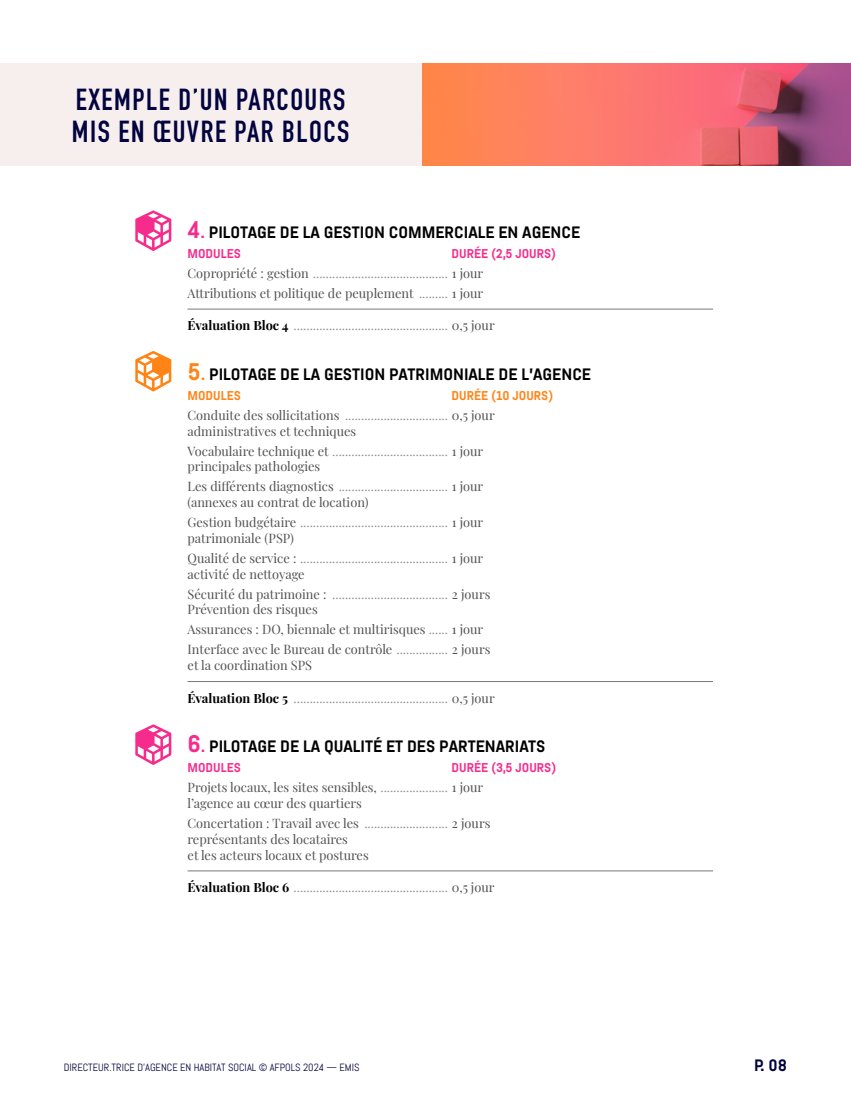
<style>
.page{position:relative;width:851px;height:1106px;background:#fff}
.page>*{position:absolute;margin:0;border:0;box-sizing:border-box;transform-origin:0 0}
.t1{font:30px/31.5px "DIN Engschrift";letter-spacing:.05em;color:#02033f}
.t2{font:700 16.5px "Abel Pro";color:#000}
.t3{font:700 16.5px "Abel Pro";color:#02033f}
.t4{font:12.75px/15.8px "Playfair Display";color:#515151}
.t5{font:12.75px/15.8px "Playfair Display";color:#929292}
.t6{font:700 12.75px "Abel Pro";color:#f62c8c}
.t7{font:700 12.75px "Abel Pro";color:#ff8416}
.t8{font:10.5px "Abel Pro";color:#02033f}
.s1{font-size:24px;color:#f62c8c}
.s2{color:#f62c8c}
.s3{color:#929292}
.s4{font-weight:700;color:#000}
.s5{color:#515151}
.s6{font-size:24px;color:#ff8416}
.s7{color:#ff8416}
</style>
<div class="page">
<svg style="left:421px;top:64px;width:429px;height:102px;background:#e76f69"></svg>
<div style="left:0;top:64px;width:421px;height:102px;background:#f6efed"></div>
<hr style="left:187px;top:309px;width:526px;height:1px;background:#797979">
<hr style="left:187px;top:681px;width:526px;height:1px;background:#797979">
<hr style="left:187px;top:870px;width:526px;height:1px;background:#797979">
<svg style="left:135px;top:351px;width:36px;height:40px"></svg>
<svg style="left:135px;top:210px;width:36px;height:41px"></svg>
<svg style="left:135px;top:724px;width:36px;height:41px"></svg>
<h1 class="t1" style="left:72px;top:84px;width:273px">EXEMPLE D’UN PARCOURS<br>MIS EN ŒUVRE PAR BLOC</h1>
<h1 class="t1" style="left:337px;top:116px;width:14px">S</h1>
<p class="t2" style="left:187px;top:220px;width:394px"><span class="s1">4</span><span class="s2">.</span> PILOTAGE DE LA GESTION COMMERCIALE EN AGENCE</p>
<p class="t6" style="left:187px;top:244px;width:55px">MODULES</p>
<p class="t6" style="left:451px;top:244px;width:106px">DURÉE (2,5 JOURS)</p>
<p class="t4" style="left:187px;top:262px;width:297px;line-height:20px">Copropriété : gestion <span class="s3">..........................................</span> 1 jour<br>Attributions et politique de peuplement <span class="s3">.........</span> 1 jour</p>
<p class="t5" style="left:187px;top:317px;width:308px"><span class="s4">Évaluation Bloc 4</span> ................................................ <span class="s5">0,5 jour</span></p>
<p class="t2" style="left:187px;top:362px;width:405px"><span class="s6">5</span><span class="s7">.</span> PILOTAGE DE LA GESTION PATRIMONIALE DE L’AGENCE</p>
<p class="t7" style="left:187px;top:386px;width:55px">MODULES</p>
<p class="t7" style="left:451px;top:386px;width:103px">DURÉE (10 JOURS)</p>
<p class="t4" style="left:187px;top:406px;width:308px">Conduite des sollicitations <span class="s3">................................</span> 0,5 jour administratives et techniques</p>
<p class="t4" style="left:187px;top:442px;width:297px">Vocabulaire technique et <span class="s3">....................................</span> 1 jour principales pathologies</p>
<p class="t4" style="left:187px;top:477px;width:297px">Les différents diagnostics <span class="s3">..................................</span> 1 jour (annexes au contrat de location)</p>
<p class="t5" style="left:187px;top:513px;width:297px"><span class="s5">Gestion budgétaire</span> .............................................. <span class="s5">1 jour patrimoniale (PSP)</span></p>
<p class="t5" style="left:187px;top:549px;width:297px"><span class="s5">Qualité de service :</span> .............................................. <span class="s5">1 jour activité de nettoyage</span></p>
<p class="t4" style="left:187px;top:585px;width:304px">Sécurité du patrimoine : <span class="s3">....................................</span> 2 jours<br>Prévention des risques</p>
<p class="t4" style="left:187px;top:618px;width:304px;line-height:20px">Assurances : DO, biennale et multirisques <span class="s3">......</span> 1 jour<br>Interface avec le Bureau de contrôle <span class="s3">................</span> 2 jours</p>
<p class="t4" style="left:187px;top:656px;width:126px">et la coordination SPS</p>
<p class="t5" style="left:187px;top:689px;width:308px"><span class="s4">Évaluation Bloc 5</span> ................................................ <span class="s5">0,5 jour</span></p>
<p class="t2" style="left:187px;top:735px;width:359px"><span class="s1">6</span><span class="s2">.</span> PILOTAGE DE LA QUALITÉ ET DES PARTENARIATS</p>
<p class="t6" style="left:187px;top:759px;width:55px">MODULES</p>
<p class="t6" style="left:451px;top:759px;width:106px">DURÉE (3,5 JOURS)</p>
<p class="t4" style="left:187px;top:778px;width:297px">Projets locaux, les sites sensibles, <span class="s3">.....................</span> 1 jour l’agence au cœur des quartiers</p>
<p class="t4" style="left:187px;top:814px;width:304px">Concertation : Travail avec les <span class="s3">..........................</span> 2 jours représentants des locataires<br>et les acteurs locaux et postures</p>
<p class="t5" style="left:187px;top:878px;width:308px"><span class="s4">Évaluation Bloc 6</span> ................................................ <span class="s5">0,5 jour</span></p>
<p class="t8" style="left:64px;top:1061px;width:297px">DIRECTEUR.TRICE D’AGENCE EN HABITAT SOCIAL © AFPOLS 2024 — EMIS</p>
<p class="t3" style="left:754px;top:1054px;width:34px">P. 08</p>
</div>
